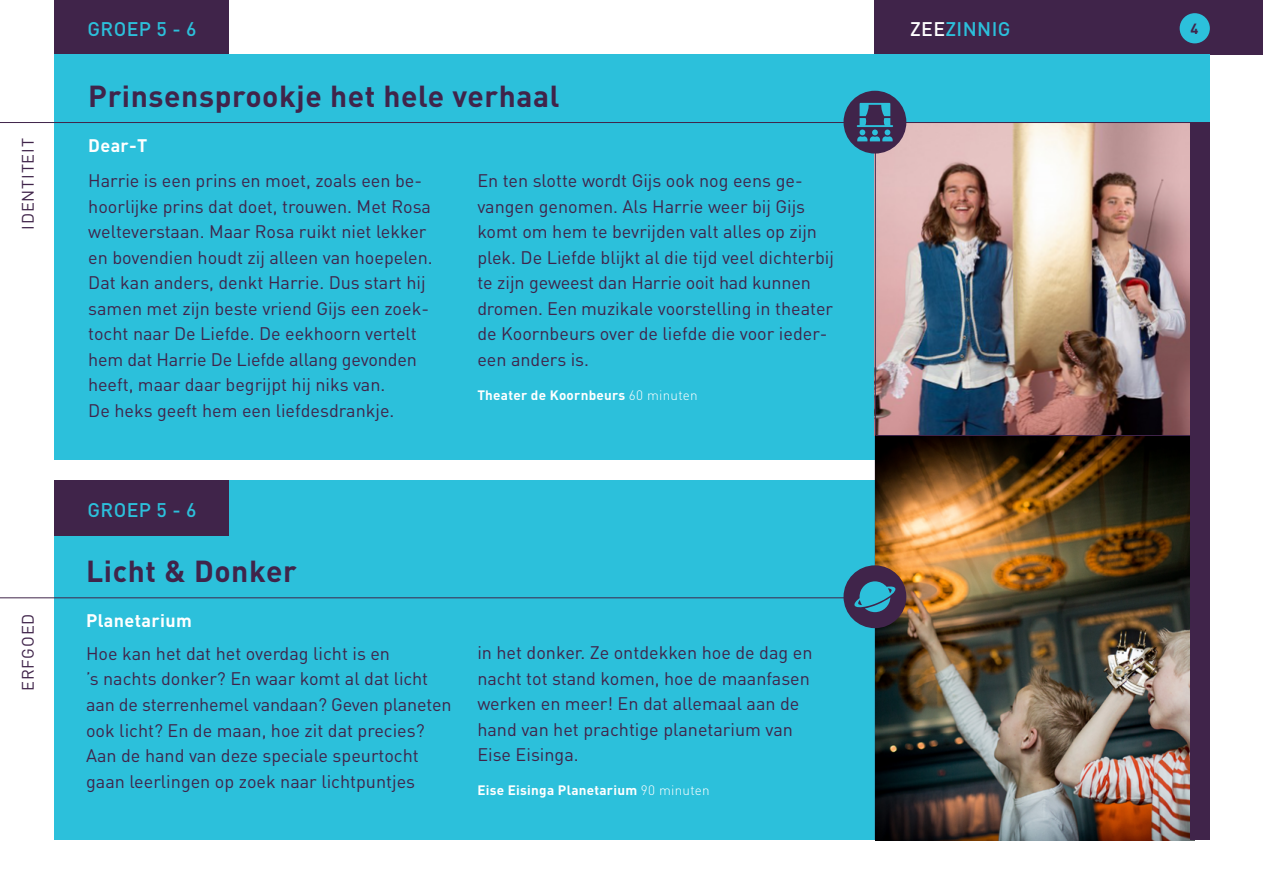
<style>
.page{position:relative;width:1263px;height:893px;background:#fff}
.page>*{position:absolute;margin:0;border:0;box-sizing:border-box;transform-origin:0 0}
.t1{font:700 30px "DINOT";letter-spacing:.02em;color:#40244a}
.t2{font:500 19.5px "DINOT";letter-spacing:.02em;color:#2cc0db}
.t3{font:18px/25.5px "DINOT";color:#40244a}
.t4{font:700 18px "DINOT";letter-spacing:.02em;color:#fff}
.t5{font:16.5px "DINOT";letter-spacing:.05em;color:#40244a}
.t6{font:700 14.7px "DINOT";color:#40244a}
.t7{font:700 13.5px "DINOT";letter-spacing:.02em;color:#fff}
.s1{color:#fff}
.s2{font-weight:300}
</style>
<div class="page">
<div style="left:54px;top:0;width:174px;height:55px;background:#40244a"></div>
<div style="left:875px;top:0;width:388px;height:54px;background:#40244a"></div>
<div style="left:54px;top:480px;width:1155px;height:360px;background:#2cc0db"></div>
<div style="left:54px;top:54px;width:1156px;height:405px;background:#2cc0db"></div>
<img style="left:876px;top:123px;width:314px;height:312px">
<div style="left:1179px;top:13px;width:31px;height:30px;background:#2cc0db;border-radius:50%"></div>
<hr style="left:0;top:122px;width:1209px;height:1px;background:#40244a">
<div style="left:54px;top:480px;width:174px;height:56px;background:#40244a"></div>
<hr style="left:875px;top:123px;width:1px;height:717px;background:#40244a">
<hr style="left:0;top:597px;width:884px;height:1px;background:#40244a">
<div style="left:843px;top:91px;width:63px;height:63px;background:#40244a;border-radius:50%"></div>
<svg style="left:857px;top:103px;width:36px;height:38px"></svg>
<img style="left:876px;top:436px;width:314px;height:404px">
<div style="left:843px;top:565px;width:63px;height:63px;background:#40244a;border-radius:50%"></div>
<svg style="left:854px;top:581px;width:42px;height:31px"></svg>
<hr style="left:875px;top:435px;width:332px;height:1px;background:#40244a">
<div style="left:1190px;top:122px;width:20px;height:718px;background:#40244a"></div>
<p class="t5" style="left:17px;top:230px;width:93px;rotate:-90deg">IDENTITEIT</p>
<p class="t5" style="left:17px;top:691px;width:79px;rotate:-90deg">ERFGOED</p>
<p class="t2" style="left:88px;top:16px;width:111px">GROEP 5 - 6</p>
<p class="t2" style="left:910px;top:16px;width:102px"><span class="s1">ZEE</span>ZINNIG</p>
<h1 class="t1" style="left:88px;top:75px;width:473px">Prinsensprookje het hele verhaal</h1>
<p class="t4" style="left:88px;top:133px;width:61px">Dear-T</p>
<p class="t3" style="left:88px;top:167px;width:346px">Harrie is een prins en moet, zoals een be&shy;hoorlijke prins dat doet, trouwen. Met Rosa welteverstaan. Maar Rosa ruikt niet lekker en bovendien houdt zij alleen van hoepelen.<br>Dat kan anders, denkt Harrie. Dus start hij samen met zijn beste vriend Gijs een zoek&shy;tocht naar De Liefde. De eekhoorn vertelt hem dat Harrie De Liefde allang gevonden heeft, maar daar begrijpt hij niks van.<br>De heks geeft hem een liefdesdrankje.</p>
<p class="t3" style="left:477px;top:167px;width:358px">En ten slotte wordt Gijs ook nog eens ge&shy;vangen genomen. Als Harrie weer bij Gijs komt om hem te bevrijden valt alles op zijn plek. De Liefde blijkt al die tijd veel dichterbij te zijn geweest dan Harrie ooit had kunnen dromen. Een muzikale voorstelling in theater de Koornbeurs over de liefde die voor ieder&shy;een anders is.</p>
<p class="t7" style="left:477px;top:385px;width:222px">Theater de Koornbeurs <span class="s2">60 minuten</span></p>
<p class="t2" style="left:88px;top:496px;width:111px">GROEP 5 - 6</p>
<h1 class="t1" style="left:86px;top:551px;width:212px">Licht &amp; Donker</h1>
<p class="t4" style="left:86px;top:609px;width:107px">Planetarium</p>
<p class="t3" style="left:86px;top:640px;width:367px">Hoe kan het dat het overdag licht is en<br>’s nachts donker? En waar komt al dat licht aan de sterrenhemel vandaan? Geven planeten ook licht? En de maan, hoe zit dat precies?<br>Aan de hand van deze speciale speurtocht gaan leerlingen op zoek naar lichtpuntjes</p>
<p class="t3" style="left:477px;top:639px;width:337px">in het donker. Ze ontdekken hoe de dag en nacht tot stand komen, hoe de maanfasen werken en meer! En dat allemaal aan de hand van het prachtige planetarium van Eise Eisinga.</p>
<p class="t7" style="left:477px;top:781px;width:234px">Eise Eisinga Planetarium <span class="s2">90 minuten</span></p>
<p class="t6" style="left:1190px;top:19px;width:9px">4</p>
</div>
